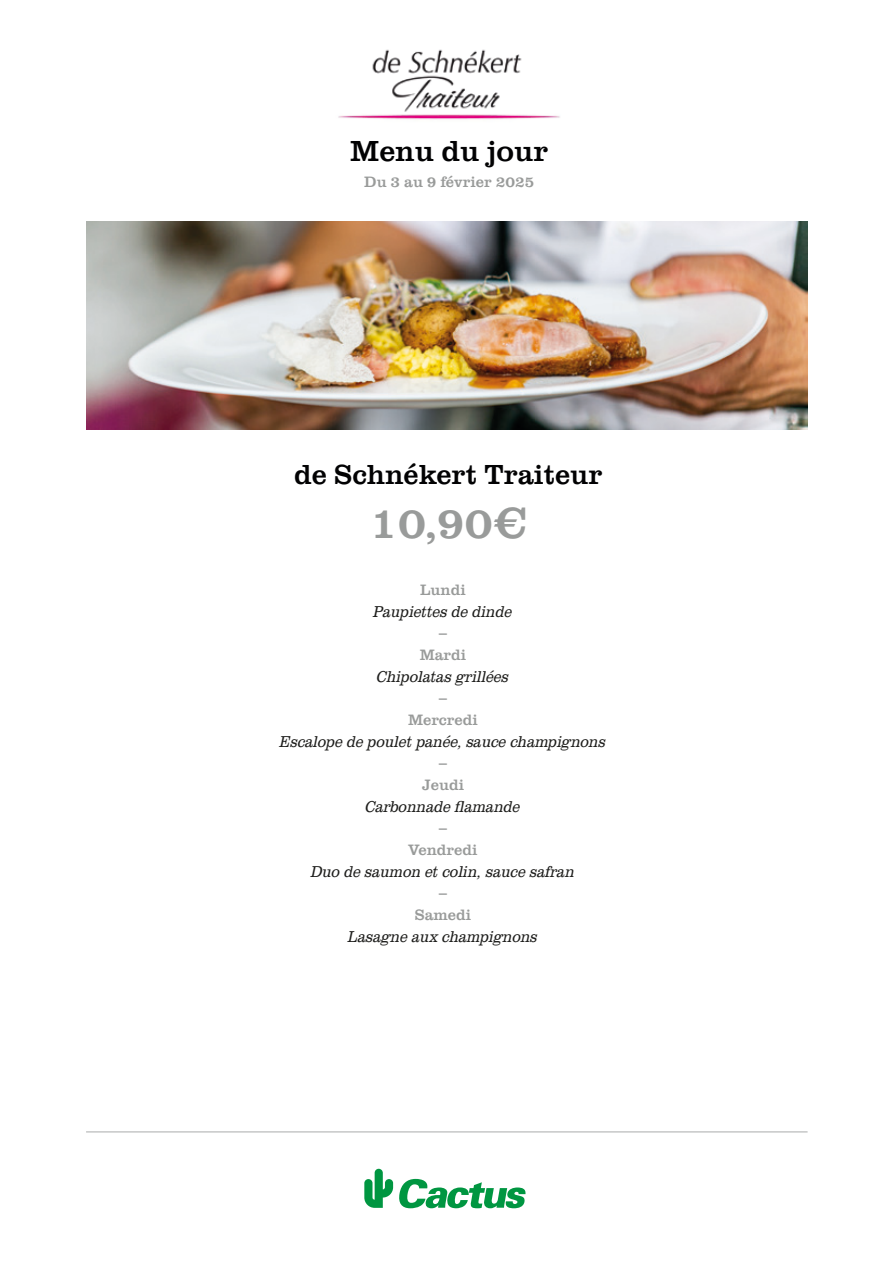
<style>
.page{position:relative;width:893px;height:1263px;background:#fff}
.page>*{position:absolute;margin:0;border:0;box-sizing:border-box;transform-origin:0 0}
.t1{font:45px "Clarendon URW";color:#999b9a}
.t2{font:30px "Clarendon URW";color:#020203}
.t3{font:28.5px "Clarendon URW";color:#020203}
.t4{font:italic 300 16.2px "Clarendon URW Ext Nar";color:#1d1d1b}
.t5{font:16.2px "Clarendon URW";color:#999b9a}
.t6{font:15.6px "Clarendon URW";color:#999b9a}
</style>
<div class="page">
<img style="left:338px;top:49px;width:222px;height:71px">
<img style="left:86px;top:221px;width:722px;height:208px">
<hr style="left:86px;top:1131px;width:722px;height:1px;background:#aeb0af">
<svg style="left:364px;top:1169px;width:162px;height:39px"></svg>
<h2 class="t2" style="left:350px;top:129px;width:200px">Menu du jour</h2>
<p class="t6" style="left:364px;top:170px;width:172px">Du 3 au 9 février 2025</p>
<h3 class="t3" style="left:294px;top:454px;width:310px">de Schnékert Traiteur</h3>
<h1 class="t1" style="left:370px;top:490px;width:158px">10,90€</h1>
<p class="t6" style="left:420px;top:578px;width:47px">Lundi</p>
<p class="t4" style="left:373px;top:602px;width:140px">Paupiettes de dinde</p>
<p class="t5" style="left:438px;top:621px;width:11px">–</p>
<p class="t6" style="left:420px;top:643px;width:48px">Mardi</p>
<p class="t4" style="left:377px;top:667px;width:134px">Chipolatas grillées</p>
<p class="t5" style="left:438px;top:686px;width:11px">–</p>
<p class="t6" style="left:408px;top:708px;width:71px">Mercredi</p>
<p class="t4" style="left:280px;top:732px;width:328px">Escalope de poulet panée, sauce champignons</p>
<p class="t5" style="left:438px;top:751px;width:11px">–</p>
<p class="t6" style="left:422px;top:773px;width:44px">Jeudi</p>
<p class="t4" style="left:365px;top:797px;width:157px">Carbonnade flamande</p>
<p class="t5" style="left:438px;top:816px;width:11px">–</p>
<p class="t6" style="left:408px;top:838px;width:71px">Vendredi</p>
<p class="t4" style="left:311px;top:862px;width:265px">Duo de saumon et colin, sauce safran</p>
<p class="t5" style="left:438px;top:881px;width:11px">–</p>
<p class="t6" style="left:415px;top:903px;width:58px">Samedi</p>
<p class="t4" style="left:348px;top:927px;width:191px">Lasagne aux champignons</p>
</div>
